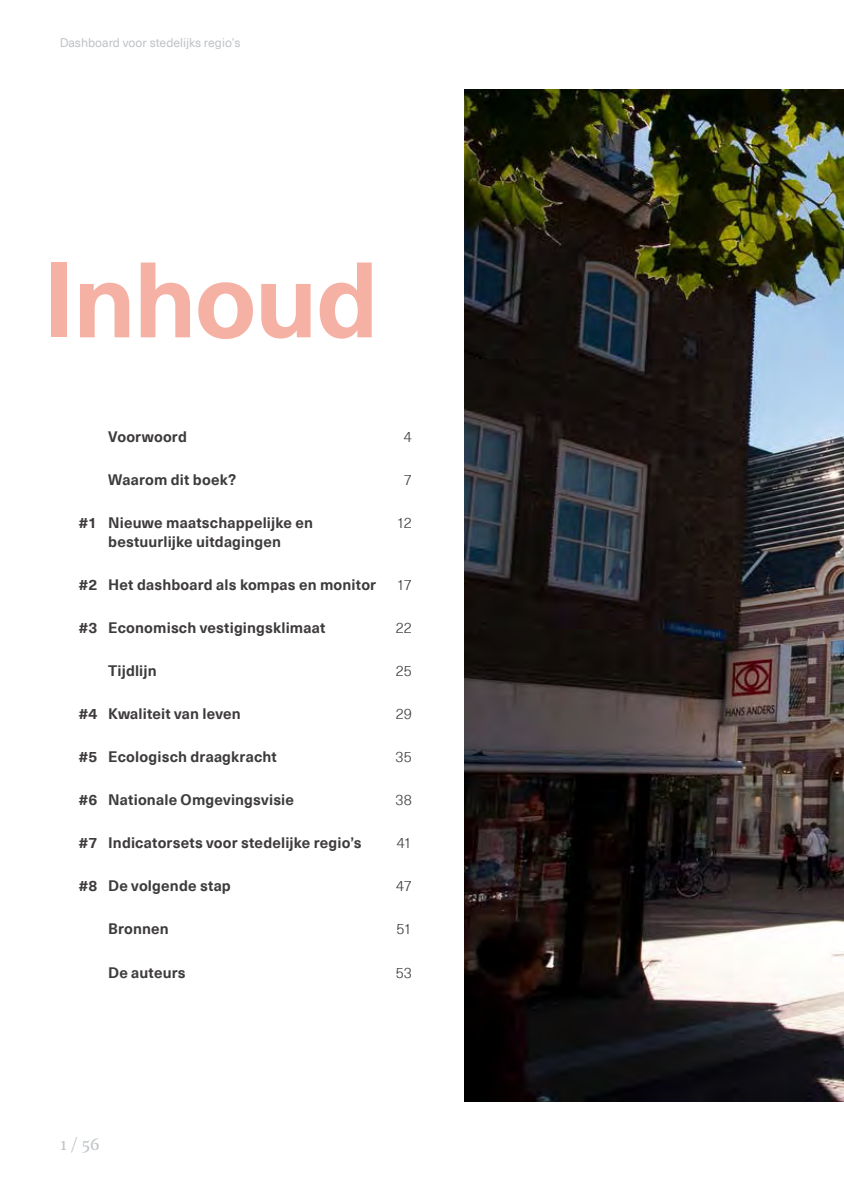
<style>
.page{position:relative;width:844px;height:1191px;background:#fff}
.page>*{position:absolute;margin:0;border:0;box-sizing:border-box;transform-origin:0 0}
.t1{font:700 105px "Neue Haas Unica Pro";letter-spacing:-.02em;color:#f6b1a5}
.t2{font:17.5px "Noe Text";color:#bfc3c6}
.t3{font:700 14.88px "Neue Haas Unica Pro";letter-spacing:.01em;color:#3e3b3d}
.t4{font:300 14.88px "Neue Haas Unica Pro";letter-spacing:-.005em;color:#3e3b3d}
.t5{font:12.25px "Neue Haas Unica Pro";color:#bfc3c6}
</style>
<div class="page">
<img style="left:464px;top:89px;width:379px;height:1012px">
<p class="t5" style="left:60px;top:35px;width:182px">Dashboard voor stedelijks regio’s</p>
<h1 class="t1" style="left:43px;top:236px;width:337px">Inhoud</h1>
<p class="t3" style="left:108px;top:427px;width:80px">Voorwoord</p>
<p class="t4" style="left:404px;top:428px;width:10px">4</p>
<p class="t3" style="left:108px;top:470px;width:130px">Waarom dit boek?</p>
<p class="t4" style="left:404px;top:471px;width:10px">7</p>
<p class="t3" style="left:78px;top:513px;width:236px">#1 Nieuwe maatschappelijke en</p>
<p class="t4" style="left:396px;top:514px;width:17px">12</p>
<p class="t3" style="left:108px;top:532px;width:174px">bestuurlijke uitdagingen</p>
<p class="t3" style="left:78px;top:575px;width:299px">#2 Het dashboard als kompas en monitor</p>
<p class="t4" style="left:397px;top:575px;width:17px">17</p>
<p class="t3" style="left:78px;top:618px;width:248px">#3 Economisch vestigingsklimaat</p>
<p class="t4" style="left:395px;top:619px;width:18px">22</p>
<p class="t3" style="left:108px;top:661px;width:50px">Tijdlijn</p>
<p class="t4" style="left:396px;top:662px;width:18px">25</p>
<p class="t3" style="left:78px;top:704px;width:164px">#4 Kwaliteit van leven</p>
<p class="t4" style="left:395px;top:705px;width:18px">29</p>
<p class="t3" style="left:78px;top:747px;width:200px">#5 Ecologisch draagkracht</p>
<p class="t4" style="left:395px;top:748px;width:18px">35</p>
<p class="t3" style="left:78px;top:791px;width:217px">#6 Nationale Omgevingsvisie</p>
<p class="t4" style="left:395px;top:791px;width:18px">38</p>
<p class="t3" style="left:78px;top:834px;width:285px">#7 Indicatorsets voor stedelijke regio’s</p>
<p class="t4" style="left:396px;top:834px;width:17px">41</p>
<p class="t3" style="left:78px;top:877px;width:154px">#8 De volgende stap</p>
<p class="t4" style="left:396px;top:877px;width:17px">47</p>
<p class="t3" style="left:108px;top:920px;width:62px">Bronnen</p>
<p class="t4" style="left:396px;top:920px;width:17px">51</p>
<p class="t3" style="left:108px;top:963px;width:79px">De auteurs</p>
<p class="t4" style="left:395px;top:963px;width:18px">53</p>
<p class="t2" style="left:60px;top:1131px;width:42px">1 / 56</p>
</div>
